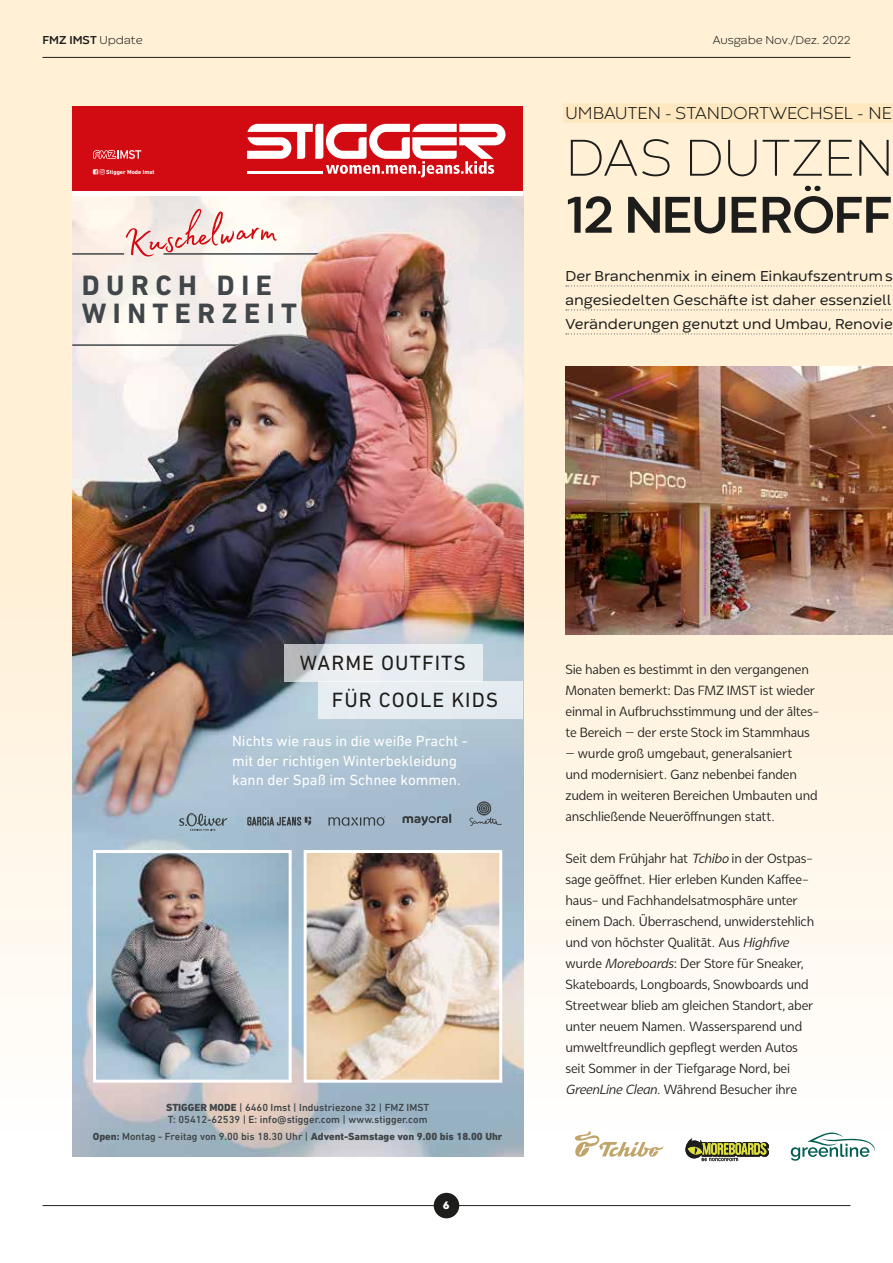
<style>
.page{position:relative;width:893px;height:1263px;background:#fff}
.page>*{position:absolute;margin:0;border:0;box-sizing:border-box;transform-origin:0 0}
.t1{font:700 54px "Codec Warm";letter-spacing:-.025em;color:#1d1d1b}
.t2{font:200 54px "Codec Warm";color:#1d1d1b}
.t3{font:48px "Madelyn Fill";color:#d20a11}
.t4{font:700 28.5px/28.5px "DIN Next LT Pro";letter-spacing:.23em;color:#404649}
.t5{font:21px/37.2px "DIN Next LT Pro";letter-spacing:.05em;color:#1d1d1b}
.t6{font:300 18px "Codec Warm";color:#1d1d1b}
.t7{font:15px/24px "Codec Warm";color:#1d1d1b;text-align:justify}
.t8{font:15px/19.5px "DIN Next LT Pro";color:#fff}
.t9{font:13.5px/21px "Syabil";letter-spacing:-.015em;color:#1d1d1b}
.t10{font:300 12px "Codec Warm";color:#1d1d1b}
.t11{font:700 12px "Codec Warm";color:#1d1d1b}
.t12{font:700 11.25px "Codec Warm Logo";color:#fff}
.t13{font:500 10.5px/12px "DIN Next LT Pro";color:#404649}
.t14{font:800 10.5px "DIN Next LT Pro";color:#404649}
.t15{font:700 6px "DIN Next LT Pro";color:#fff}
.s1{font-weight:300}
.s2{font-weight:800}
.s3{font-weight:500}
.s4{font-style:italic}
</style>
<div class="page">
<div style="left:0;top:0;width:893px;height:1131px;background:linear-gradient(to bottom,#feeccb,#fffbf4)"></div>
<div style="left:563px;top:103px;width:330px;height:20px;background:#ffe8c0"></div>
<svg style="left:566px;top:285px;width:327px;height:1px"></svg>
<svg style="left:566px;top:309px;width:327px;height:1px"></svg>
<svg style="left:566px;top:333px;width:327px;height:1px"></svg>
<svg style="left:575px;top:1131px;width:88px;height:26px"></svg>
<svg style="left:791px;top:1132px;width:84px;height:29px"></svg>
<svg style="left:685px;top:1138px;width:84px;height:23px"></svg>
<img style="left:566px;top:367px;width:327px;height:268px">
<img style="left:72px;top:196px;width:451px;height:961px">
<div style="left:72px;top:106px;width:451px;height:85px;background:#d20a11"></div>
<svg style="left:93px;top:150px;width:48px;height:9px"></svg>
<svg style="left:247px;top:124px;width:258px;height:53px"></svg>
<svg style="left:284px;top:644px;width:199px;height:37px;background:#e1e5e8"></svg>
<div style="left:319px;top:681px;width:204px;height:38px;background:#e6edf1"></div>
<img style="left:308px;top:854px;width:190px;height:225px">
<div style="left:304px;top:850px;width:198px;height:233px;border:3px solid #fff"></div>
<img style="left:97px;top:854px;width:191px;height:225px">
<div style="left:93px;top:850px;width:199px;height:233px;border:3px solid #fff"></div>
<svg style="left:71px;top:252px;width:250px;height:95px"></svg>
<svg style="left:179px;top:813px;width:48px;height:18px"></svg>
<img style="left:468px;top:801px;width:34px;height:25px">
<svg style="left:247px;top:817px;width:64px;height:9px"></svg>
<svg style="left:328px;top:816px;width:57px;height:10px"></svg>
<svg style="left:403px;top:814px;width:48px;height:12px"></svg>
<img style="left:301px;top:234px;width:88px;height:91px">
<div style="left:72px;top:191px;width:451px;height:5px;background:#fff"></div>
<hr style="left:43px;top:57px;width:807px;height:1px;background:#1d1d1b">
<hr style="left:43px;top:1205px;width:807px;height:1px;background:#1d1d1b">
<div style="left:434px;top:1193px;width:25px;height:25px;background:#1d1d1b;border-radius:50%"></div>
<p class="t11" style="left:43px;top:33px;width:102px">FMZ IMST <span class="s1">Update</span></p>
<p class="t10" style="left:713px;top:33px;width:139px">Ausgabe Nov./Dez. 2022</p>
<p class="t15" style="left:106px;top:168px;width:50px">Stigger Mode Imst</p>
<h2 class="t3" style="left:120px;top:207px;width:156px;rotate:-6deg">Kuschelwarm</h2>
<h3 class="t4" style="left:82px;top:271px;width:217px">DURCH DIE<br>WINTERZEIT</h3>
<h3 class="t6" style="left:566px;top:102px;width:328px">UMBAUTEN - STANDORTWECHSEL - NE</h3>
<h1 class="t2" style="left:566px;top:126px;width:330px">DAS DUTZEN</h1>
<h1 class="t1" style="left:566px;top:181px;width:328px">12 NEUERÖFF</h1>
<p class="t7" style="left:566px;top:265px;width:329px">Der Branchenmix in einem Einkaufszentrum s angesiedelten Geschäfte ist daher essenziell Veränderungen genutzt und Umbau, Renovie</p>
<h3 class="t5" style="left:332px;top:644px;width:168px;text-indent:-32px">WARME OUTFITS<br>FÜR COOLE KIDS</h3>
<p class="t8" style="left:232px;top:731px;width:237px">Nichts wie raus in die weiße Pracht - mit der richtigen Winterbekleidung kann der Spaß im Schnee kommen.</p>
<p class="t13" style="left:166px;top:1101px;width:265px"><span class="s2">STIGGER MODE</span> | 6460 Imst | Industriezone 32 | FMZ IMST<br>T: 05412-62539 | E: info@stigger.com | www.stigger.com</p>
<p class="t14" style="left:93px;top:1130px;width:411px">Open: <span class="s3">Montag - Freitag von 9.00 bis 18.30 Uhr |</span> Advent-Samstage von 9.00 bis 18.00 Uhr</p>
<p class="t12" style="left:443px;top:1198px;width:8px">6</p>
<p class="t9" style="left:566px;top:659px;width:255px">Sie haben es bestimmt in den vergangenen Monaten bemerkt: Das FMZ IMST ist wieder einmal in Aufbruchsstimmung und der ältes&shy;te Bereich – der erste Stock im Stammhaus</p>
<p class="t9" style="left:566px;top:743px;width:254px">– wurde groß umgebaut, generalsaniert und modernisiert. Ganz nebenbei fanden zudem in weiteren Bereichen Umbauten und anschließende Neueröffnungen statt.</p>
<p class="t9" style="left:565px;top:848px;width:250px">Seit dem Frühjahr hat <span class="s4">Tchibo</span> in der Ostpas&shy;sage geöffnet. Hier erleben Kunden Kaffee&shy;haus- und Fachhandelsatmosphäre unter einem Dach. Überraschend, unwiderstehlich und von höchster Qualität. Aus <span class="s4">Highfive </span>wurde <span class="s4">Moreboards</span>: Der Store für Sneaker, Skateboards, Longboards, Snowboards und Streetwear blieb am gleichen Standort, aber unter neuem Namen. Wassersparend und umweltfreundlich gepflegt werden Autos seit Sommer in der Tiefgarage Nord, bei <span class="s4">GreenLine Clean</span>. Während Besucher ihre</p>
</div>
